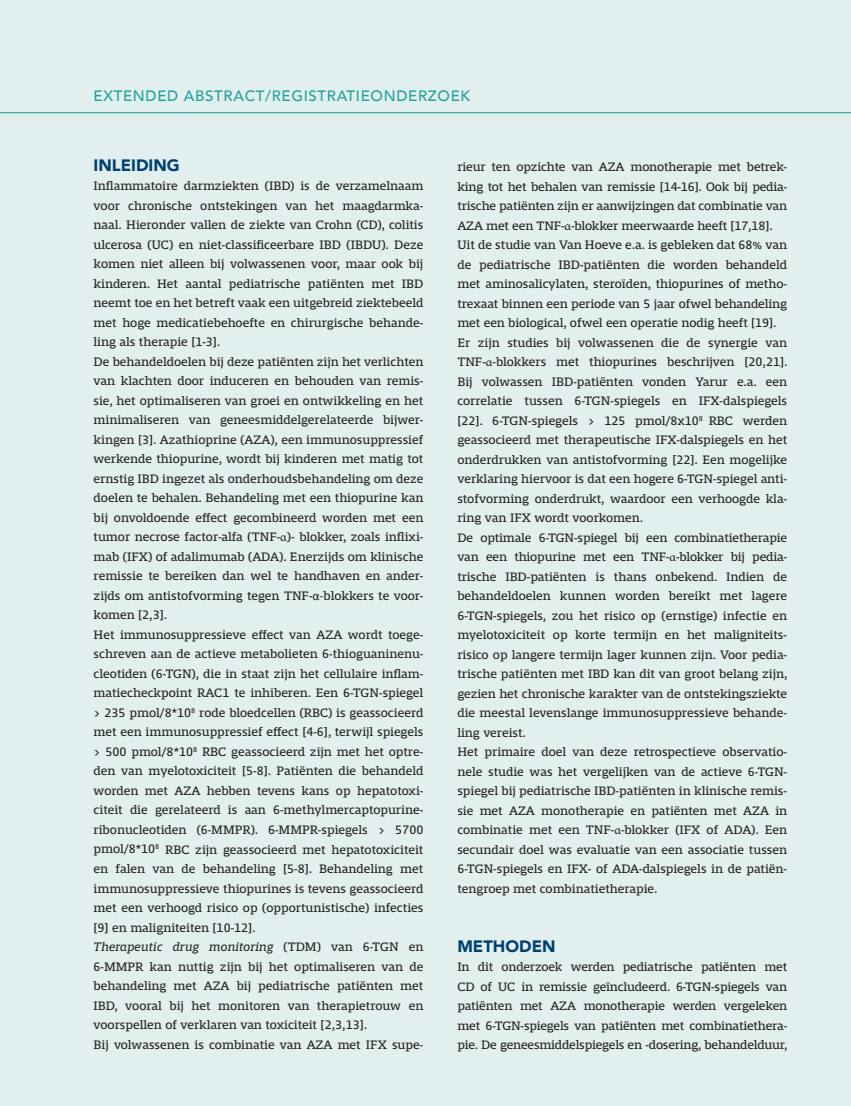
<style>
.page{position:relative;width:851px;height:1106px;background:#fff}
.page>*{position:absolute;margin:0;border:0;box-sizing:border-box;transform-origin:0 0}
.t1{font:900 16.5px "Avenir";color:#004071}
.t2{font:500 15px "Avenir";letter-spacing:.045em;color:#20a19d}
.t3{font:12.75px/19.5px "Mislab Std";color:#231f20}
.s1{font-family:"Minion Pro"}
.s2{font-family:"Calibri"}
.s3{font-style:italic}
</style>
<div class="page">
<div style="left:0;top:0;width:850px;height:1106px;background:#e2efef"></div>
<hr style="left:0;top:112px;width:850px;height:1px;background:#20a19d">
<p class="t2" style="left:94px;top:83px;width:378px">EXTENDED ABSTRACT/REGISTRATIEONDERZOEK</p>
<p class="t1" style="left:94px;top:151px;width:88px">INLEIDING</p>
<p class="t3" style="left:94px;top:176px;width:331px">Inflammatoire darmziekten (IBD) is de verzamelnaam voor chronische ontstekingen van het maagdarmka&shy;naal. Hieronder vallen de ziekte van Crohn (CD), colitis ulcerosa (UC) en niet-classificeerbare IBD (IBDU). Deze komen niet alleen bij volwassenen voor, maar ook bij kinderen. Het aantal pediatrische patiënten met IBD neemt toe en het betreft vaak een uitgebreid ziektebeeld met hoge medicatiebehoefte en chirurgische behande&shy;ling als therapie [1-3].<br>De behandeldoelen bij deze patiënten zijn het verlichten van klachten door induceren en behouden van remis&shy;sie, het optimaliseren van groei en ontwikkeling en het minimaliseren van geneesmiddelgerelateerde bijwer&shy;kingen [3]. Azathioprine (AZA), een immunosuppressief werkende thiopurine, wordt bij kinderen met matig tot ernstig IBD ingezet als onderhoudsbehandeling om deze doelen te behalen. Behandeling met een thiopurine kan bij onvoldoende effect gecombineerd worden met een tumor necrose factor-alfa (TNF-<span class="s1">α</span>)- blokker, zoals inflixi&shy;mab (IFX) of adalimumab (ADA). Enerzijds om klinische remissie te bereiken dan wel te handhaven en ander&shy;zijds om antistofvorming tegen TNF-<span class="s2">α-</span>blokkers te voor&shy;komen [2,3].<br>Het immunosuppressieve effect van AZA wordt toege&shy;schreven aan de actieve metabolieten 6-thioguaninenu&shy;cleotiden (6-TGN), die in staat zijn het cellulaire inflam&shy;matiecheckpoint RAC1 te inhiberen. Een 6-TGN-spiegel &gt; 235 pmol/8*10<sup>8</sup> rode bloedcellen (RBC) is geassocieerd met een immunosuppressief effect [4-6], terwijl spiegels &gt; 500 pmol/8*10<sup>8</sup> RBC geassocieerd zijn met het optre&shy;den van myelotoxiciteit [5-8]. Patiënten die behandeld worden met AZA hebben tevens kans op hepatotoxi&shy;citeit die gerelateerd is aan 6-methylmercaptopurine&shy;ribonucleotiden (6-MMPR). 6-MMPR-spiegels &gt; 5700 pmol/8*10<sup>8</sup> RBC zijn geassocieerd met hepatotoxiciteit en falen van de behandeling [5-8]. Behandeling met immunosuppressieve thiopurines is tevens geassocieerd met een verhoogd risico op (opportunistische) infecties [9] en maligniteiten [10-12].<br><span class="s3">Therapeutic drug monitoring</span> (TDM) van 6-TGN en 6-MMPR kan nuttig zijn bij het optimaliseren van de behandeling met AZA bij pediatrische patiënten met IBD, vooral bij het monitoren van therapietrouw en voorspellen of verklaren van toxiciteit [2,3,13].<br>Bij volwassenen is combinatie van AZA met IFX supe-</p>
<p class="t3" style="left:457px;top:157px;width:332px">rieur ten opzichte van AZA monotherapie met betrek&shy;king tot het behalen van remissie [14-16]. Ook bij pedia&shy;trische patiënten zijn er aanwijzingen dat combinatie van AZA met een TNF-<span class="s1">α</span>-blokker meerwaarde heeft [17,18].<br>Uit de studie van Van Hoeve e.a. is gebleken dat 68% van de pediatrische IBD-patiënten die worden behandeld met aminosalicylaten, steroïden, thiopurines of metho&shy;trexaat binnen een periode van 5 jaar ofwel behandeling met een biological, ofwel een operatie nodig heeft [19].<br>Er zijn studies bij volwassenen die de synergie van TNF-<span class="s1">α</span>-blokkers met thiopurines beschrijven [20,21].<br>Bij volwassen IBD-patiënten vonden Yarur e.a. een correlatie tussen 6-TGN-spiegels en IFX-dalspiegels [22]. 6-TGN-spiegels &gt; 125 pmol/8x10<sup>8</sup> RBC werden geassocieerd met therapeutische IFX-dalspiegels en het onderdrukken van antistofvorming [22]. Een mogelijke verklaring hiervoor is dat een hogere 6-TGN-spiegel anti&shy;stofvorming onderdrukt, waardoor een verhoogde kla&shy;ring van IFX wordt voorkomen.<br>De optimale 6-TGN-spiegel bij een combinatietherapie van een thiopurine met een TNF-<span class="s1">α</span>-blokker bij pedia&shy;trische IBD-patiënten is thans onbekend. Indien de behandeldoelen kunnen worden bereikt met lagere 6-TGN-spiegels, zou het risico op (ernstige) infectie en myelotoxiciteit op korte termijn en het maligniteits&shy;risico op langere termijn lager kunnen zijn. Voor pedia&shy;trische patiënten met IBD kan dit van groot belang zijn, gezien het chronische karakter van de ontstekingsziekte die meestal levenslange immunosuppressieve behande&shy;ling vereist.<br>Het primaire doel van deze retrospectieve observatio&shy;nele studie was het vergelijken van de actieve 6-TGN&shy;spiegel bij pediatrische IBD-patiënten in klinische remis&shy;sie met AZA monotherapie en patiënten met AZA in combinatie met een TNF-<span class="s1">α</span>-blokker (IFX of ADA). Een secundair doel was evaluatie van een associatie tussen 6-TGN-spiegels en IFX- of ADA-dalspiegels in de patiën&shy;tengroep met combinatietherapie.</p>
<p class="t1" style="left:457px;top:931px;width:100px">METHODEN</p>
<p class="t3" style="left:457px;top:957px;width:331px;text-align:justify">In dit onderzoek werden pediatrische patiënten met CD of UC in remissie geïncludeerd. 6-TGN-spiegels van patiënten met AZA monotherapie werden vergeleken met 6-TGN-spiegels van patiënten met combinatiethera&shy;pie. De geneesmiddelspiegels en -dosering, behandelduur,</p>
</div>
